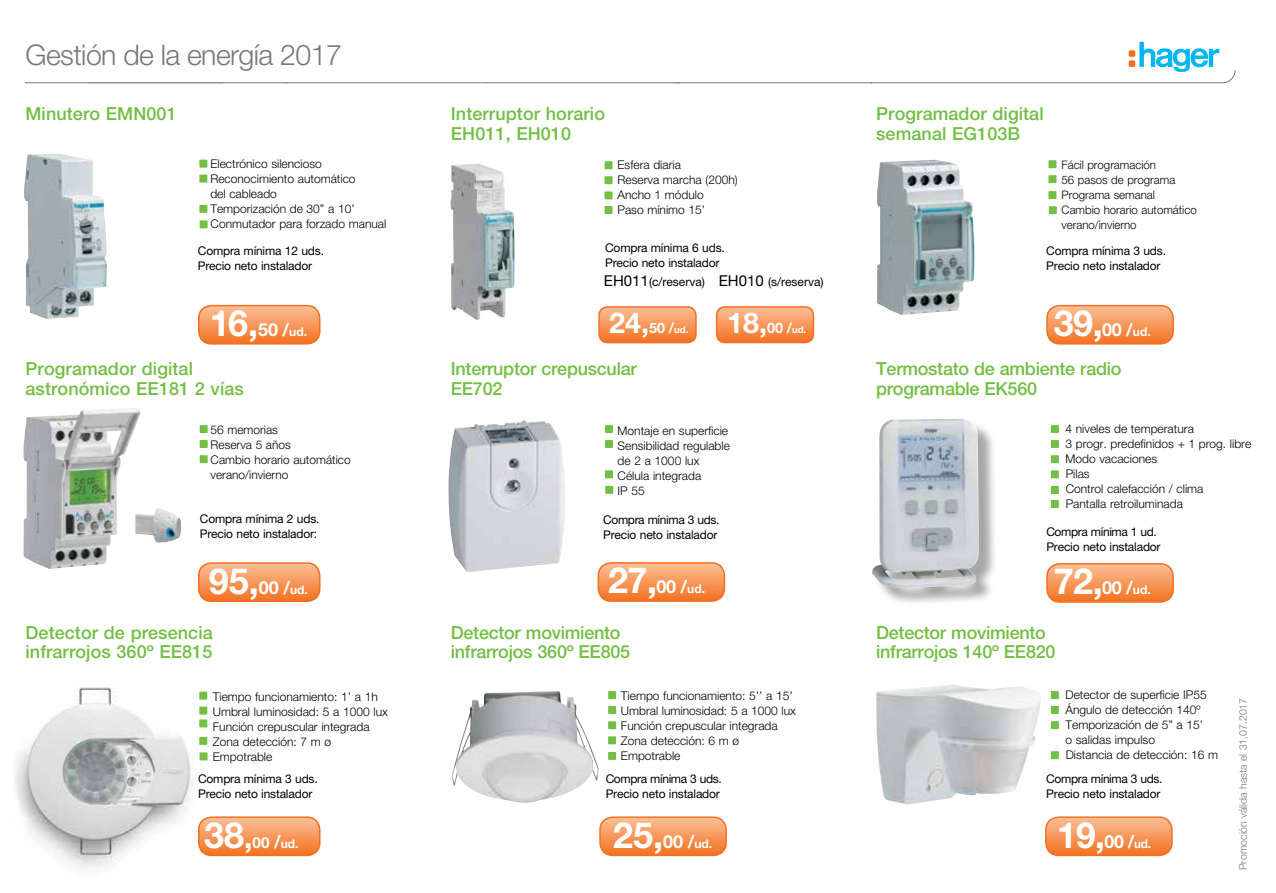
<style>
.page{position:relative;width:1276px;height:893px;background:#fff}
.page>*{position:absolute;margin:0;border:0;box-sizing:border-box;transform-origin:0 0}
.t1{font:700 36px "Helvetica Neue LT";letter-spacing:-.015em;color:#fff}
.t2{font:700 28.8px "Helvetica Neue LT";color:#fff}
.t3{font:300 28.5px "Helvetica Neue LT";letter-spacing:-.02em;color:#77787b}
.t4{font:500 18px/19.4px "Helvetica Neue LT";letter-spacing:.005em;color:#72bf44}
.t5{font:500 18px/19.4px "Helvetica Neue LT";letter-spacing:-.015em;color:#72bf44}
.t6{font:300 12px/15px "Helvetica Neue LT";color:#000}
.t7{font:12px/15px "Helvetica Neue LT";letter-spacing:-.015em;color:#000}
.t8{font:700 12px "Helvetica Neue LT";color:#fff}
.t9{font:300 11.7px/15px "Helvetica Neue LT";color:#000}
.t10{font:300 10.5px "Helvetica Neue LT";color:#77787b}
.s1{font-size:18px}
.s2{font-size:12px}
.s3{font-size:15px}
.s4{font-size:14.4px}
.s5{font-size:9.6px}
.s6{font-size:9.6px;color:#f47421}
.s7{font-size:36px}
.s8{font-size:30.45px}
.s9{font-size:15.15px}
</style>
<div class="page">
<img style="left:15px;top:687px;width:192px;height:182px">
<svg style="left:199px;top:817px;width:121px;height:38px;background:#f79a5f"></svg>
<div style="left:198px;top:816px;width:122px;height:40px;border:2px solid #f36f21;border-radius:13px"></div>
<svg style="left:1046px;top:817px;width:126px;height:38px;background:#f79a5f"></svg>
<div style="left:1045px;top:816px;width:127px;height:40px;border:2px solid #f36f21;border-radius:13px"></div>
<svg style="left:602px;top:819px;width:124px;height:36px;background:#f7995d"></svg>
<div style="left:599px;top:816px;width:128px;height:40px;border:2px solid #f36f21;border-radius:13px"></div>
<img style="left:23px;top:408px;width:158px;height:161px">
<div style="left:199px;top:160px;width:8px;height:8px;background:#72bf44"></div>
<div style="left:199px;top:175px;width:8px;height:8px;background:#72bf44"></div>
<div style="left:199px;top:205px;width:8px;height:8px;background:#72bf44"></div>
<div style="left:200px;top:220px;width:8px;height:8px;background:#72bf44"></div>
<div style="left:604px;top:161px;width:8px;height:8px;background:#72bf44"></div>
<div style="left:604px;top:176px;width:8px;height:8px;background:#72bf44"></div>
<div style="left:604px;top:191px;width:8px;height:8px;background:#72bf44"></div>
<div style="left:604px;top:206px;width:8px;height:8px;background:#72bf44"></div>
<div style="left:1048px;top:160px;width:8px;height:8px;background:#72bf44"></div>
<div style="left:1048px;top:175px;width:8px;height:8px;background:#72bf44"></div>
<div style="left:1048px;top:206px;width:8px;height:8px;background:#72bf44"></div>
<div style="left:1048px;top:191px;width:8px;height:8px;background:#72bf44"></div>
<div style="left:605px;top:425px;width:8px;height:8px;background:#72bf44"></div>
<div style="left:605px;top:440px;width:8px;height:8px;background:#72bf44"></div>
<div style="left:605px;top:470px;width:8px;height:8px;background:#72bf44"></div>
<div style="left:605px;top:486px;width:8px;height:8px;background:#72bf44"></div>
<div style="left:199px;top:692px;width:8px;height:8px;background:#72bf44"></div>
<div style="left:199px;top:707px;width:8px;height:8px;background:#72bf44"></div>
<div style="left:199px;top:719px;width:8px;height:8px;background:#72bf44"></div>
<div style="left:199px;top:737px;width:8px;height:8px;background:#72bf44"></div>
<div style="left:200px;top:752px;width:7px;height:8px;background:#72bf44"></div>
<div style="left:200px;top:425px;width:8px;height:8px;background:#72bf44"></div>
<div style="left:200px;top:440px;width:8px;height:8px;background:#72bf44"></div>
<div style="left:200px;top:455px;width:8px;height:8px;background:#72bf44"></div>
<img style="left:877px;top:160px;width:98px;height:155px">
<img style="left:452px;top:691px;width:147px;height:112px">
<svg style="left:199px;top:306px;width:121px;height:38px;background:#f7995d"></svg>
<div style="left:198px;top:305px;width:122px;height:40px;border:2px solid #f36f21;border-radius:13px"></div>
<svg style="left:199px;top:563px;width:121px;height:38px;background:#f79a5f"></svg>
<div style="left:198px;top:562px;width:122px;height:40px;border:2px solid #f36f21;border-radius:13px"></div>
<img style="left:448px;top:420px;width:117px;height:152px">
<img style="left:450px;top:164px;width:65px;height:156px">
<svg style="left:600px;top:563px;width:124px;height:38px;background:#f7995d"></svg>
<div style="left:597px;top:562px;width:128px;height:40px;border:2px solid #f36f21;border-radius:13px"></div>
<svg style="left:1047px;top:564px;width:126px;height:36px;background:#f7995d"></svg>
<div style="left:1046px;top:563px;width:128px;height:40px;border:2px solid #f36f21;border-radius:13px"></div>
<svg style="left:1047px;top:306px;width:126px;height:36px;background:#f7985c"></svg>
<div style="left:1046px;top:305px;width:128px;height:40px;border:2px solid #f36f21;border-radius:13px"></div>
<svg style="left:599px;top:307px;width:97px;height:36px;background:#f7995e"></svg>
<div style="left:598px;top:306px;width:98px;height:37px;border:2px solid #f36f21;border-radius:9px"></div>
<svg style="left:716px;top:307px;width:97px;height:35px;background:#f7995e"></svg>
<div style="left:716px;top:306px;width:98px;height:37px;border:2px solid #f36f21;border-radius:9px"></div>
<img style="left:876px;top:684px;width:165px;height:120px">
<div style="left:1051px;top:691px;width:8px;height:8px;background:#72bf44"></div>
<div style="left:1051px;top:706px;width:8px;height:8px;background:#72bf44"></div>
<div style="left:1051px;top:721px;width:8px;height:8px;background:#72bf44"></div>
<div style="left:1051px;top:751px;width:8px;height:8px;background:#72bf44"></div>
<div style="left:1051px;top:425px;width:8px;height:8px;background:#72bf44"></div>
<div style="left:1051px;top:440px;width:8px;height:8px;background:#72bf44"></div>
<div style="left:1051px;top:455px;width:8px;height:8px;background:#72bf44"></div>
<div style="left:1051px;top:470px;width:8px;height:8px;background:#72bf44"></div>
<div style="left:1051px;top:486px;width:8px;height:8px;background:#72bf44"></div>
<div style="left:1051px;top:500px;width:8px;height:8px;background:#72bf44"></div>
<img style="left:24px;top:153px;width:83px;height:166px">
<div style="left:608px;top:691px;width:8px;height:8px;background:#72bf44"></div>
<div style="left:608px;top:706px;width:8px;height:8px;background:#72bf44"></div>
<div style="left:608px;top:721px;width:8px;height:8px;background:#72bf44"></div>
<div style="left:608px;top:736px;width:8px;height:8px;background:#72bf44"></div>
<div style="left:608px;top:752px;width:8px;height:8px;background:#72bf44"></div>
<svg style="left:26px;top:42px;width:1210px;height:41px"></svg>
<div style="left:875px;top:421px;width:122px;height:186px;background:#000;opacity:.35"></div>
<img style="left:871px;top:419px;width:108px;height:169px">
<h3 class="t3" style="left:26px;top:37px;width:318px">Gestión de la energía 2017</h3>
<h3 class="t4" style="left:26px;top:104px;width:153px">Minutero EMN001</h3>
<h3 class="t4" style="left:451px;top:104px;width:156px">Interruptor horario<br>EH011, EH010</h3>
<h3 class="t4" style="left:876px;top:104px;width:169px">Programador digital semanal EG103B</h3>
<p class="t6" style="left:210px;top:156px;width:177px">Electrónico silencioso<br>Reconocimiento automático<br>del cableado<br>Temporización de 30” a 10’<br>Conmutador para forzado manual</p>
<p class="t7" style="left:198px;top:243px;width:128px">Compra mínima 12 uds.<br>Precio neto instalador</p>
<p class="t6" style="left:617px;top:157px;width:122px">Esfera diaria<br>Reserva marcha (200h)<br>Ancho 1 módulo<br>Paso mínimo 15’</p>
<p class="t7" style="left:605px;top:240px;width:121px">Compra mínima 6 uds.<br>Precio neto instalador</p>
<p class="t9" style="left:1061px;top:157px;width:137px">Fácil programación<br>56 pasos de programa<br>Programa semanal<br>Cambio horario automático verano/invierno</p>
<p class="t7" style="left:1046px;top:243px;width:121px">Compra mínima 3 uds.<br>Precio neto instalador</p>
<h1 class="t1" style="left:210px;top:300px;width:99px">16,<span class="s1">50 /</span><span class="s2">ud.</span></h1>
<p class="t7" style="left:604px;top:274px;width:221px"><span class="s3">EH011</span>(c/reserva) <span class="s3">EH010</span> (s/reserva)</p>
<h2 class="t2" style="left:609px;top:305px;width:81px">24,<span class="s4">50 /</span><span class="s5">ud.</span></h2>
<h2 class="t2" style="left:727px;top:305px;width:83px">18,<span class="s4">00 /</span><span class="s5">ud.</span><span class="s6">.</span></h2>
<h1 class="t1" style="left:1053px;top:300px;width:98px">39,<span class="s1">00 /</span><span class="s2">ud.</span></h1>
<h3 class="t4" style="left:26px;top:359px;width:220px">Programador digital astronómico EE181 2 vías</h3>
<h3 class="t5" style="left:451px;top:359px;width:187px">Interruptor crepuscular<br>EE702</h3>
<p class="t6" style="left:617px;top:423px;width:114px">Montaje en superficie<br>Sensibilidad regulable de 2 a 1000 lux<br>Célula integrada<br>IP 55</p>
<p class="t6" style="left:211px;top:421px;width:141px">56 memorias<br>Reserva 5 años<br>Cambio horario automático verano/invierno</p>
<h3 class="t5" style="left:876px;top:359px;width:247px">Termostato de ambiente radio programable EK560</h3>
<p class="t6" style="left:1065px;top:421px;width:187px">4 niveles de temperatura<br>3 progr. predefinidos + 1 prog. libre<br>Modo vacaciones<br>Pilas<br>Control calefacción / clima<br>Pantalla retroiluminada</p>
<p class="t7" style="left:200px;top:511px;width:121px">Compra mínima 2 uds.<br>Precio neto instalador:</p>
<h1 class="t1" style="left:209px;top:559px;width:101px">95,<span class="s1">00 /</span><span class="s2">ud.</span></h1>
<p class="t7" style="left:603px;top:512px;width:118px">Compra mínima 3 uds.<br>Precio neto instalador</p>
<h1 class="t1" style="left:608px;top:558px;width:98px">27,<span class="s1">00 /</span><span class="s2">ud.</span></h1>
<p class="t7" style="left:1046px;top:524px;width:116px">Compra mínima 1 ud.<br>Precio neto instalador</p>
<h1 class="t1" style="left:1053px;top:559px;width:98px">72,<span class="s1">00 /</span><span class="s2">ud.</span></h1>
<h3 class="t4" style="left:26px;top:623px;width:189px">Detector de presencia infrarrojos 360º EE815</h3>
<h3 class="t5" style="left:451px;top:623px;width:181px">Detector movimiento infrarrojos 360º EE805</h3>
<h3 class="t5" style="left:876px;top:623px;width:181px">Detector movimiento infrarrojos 140º EE820</h3>
<p class="t6" style="left:213px;top:689px;width:177px">Tiempo funcionamiento: 1’ a 1h<br>Umbral luminosidad: 5 a 1000 lux<br>Función crepuscular integrada<br>Zona detección: 7 m ø<br>Empotrable</p>
<p class="t7" style="left:198px;top:771px;width:121px">Compra mínima 3 uds.<br>Precio neto instalador</p>
<p class="t8" style="left:204px;top:837px;width:96px"><span class="s7">38</span><span class="s8">,</span><span class="s9">00</span> <span class="s1">/</span>ud.</p>
<p class="t6" style="left:621px;top:687px;width:177px">Tiempo funcionamiento: 5’’ a 15’<br>Umbral luminosidad: 5 a 1000 lux<br>Función crepuscular integrada<br>Zona detección: 6 m ø<br>Empotrable</p>
<p class="t7" style="left:605px;top:771px;width:118px">Compra mínima 3 uds.<br>Precio neto instalador</p>
<h1 class="t1" style="left:613px;top:813px;width:101px">25,<span class="s1">00 /</span><span class="s2">ud.</span></h1>
<p class="t6" style="left:1065px;top:687px;width:154px">Detector de superficie IP55<br>Ángulo de detección 140º<br>Temporización de 5” a 15’<br>o salidas impulso<br>Distancia de detección: 16 m</p>
<p class="t7" style="left:1046px;top:771px;width:118px">Compra mínima 3 uds.<br>Precio neto instalador</p>
<h1 class="t1" style="left:1057px;top:813px;width:96px">19,<span class="s1">00 /</span><span class="s2">ud.</span></h1>
<p class="t10" style="left:1236px;top:870px;width:174px;rotate:-90deg">Promoción válida hasta el 31.07.2017</p>
</div>
